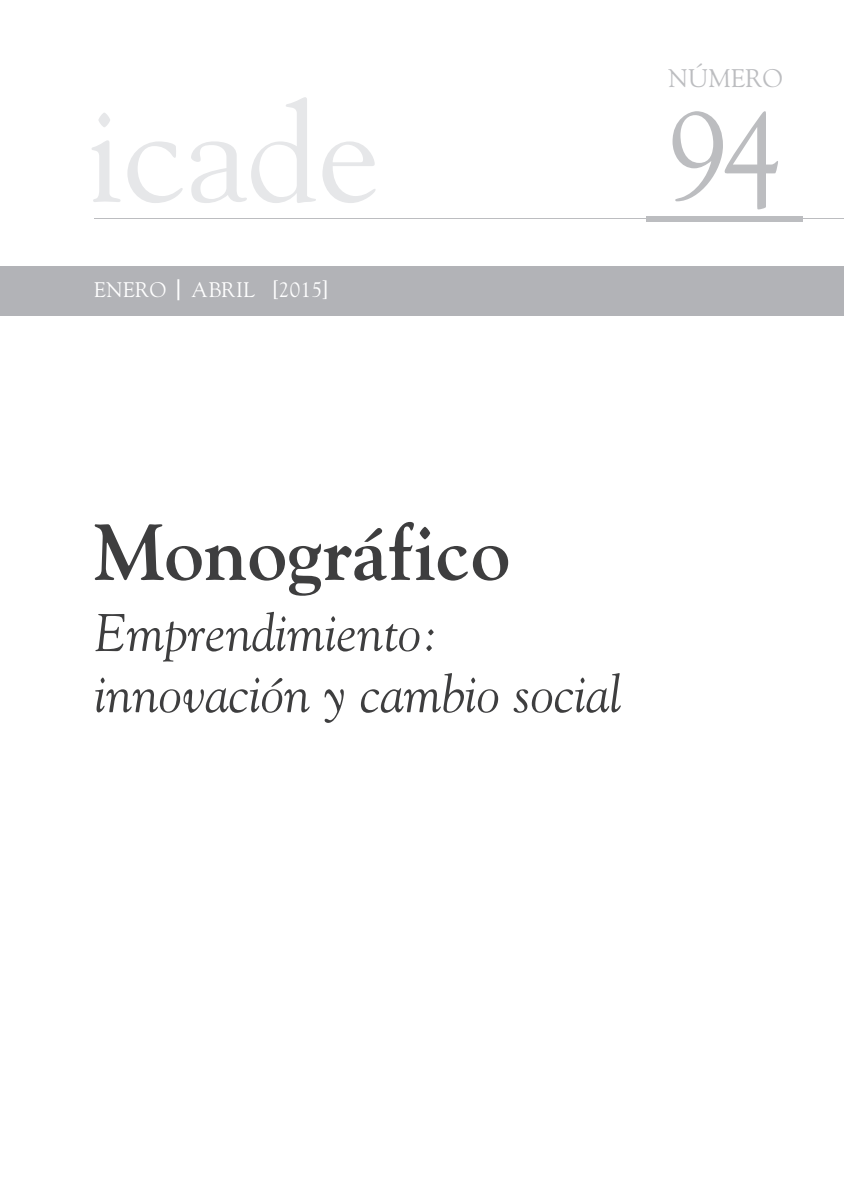
<style>
.page{position:relative;width:844px;height:1191px;background:#fff}
.page>*{position:absolute;margin:0;border:0;box-sizing:border-box;transform-origin:0 0}
.t1{font:140px "Goudy Std";color:#e6e7e9}
.t2{font:126px "Goudy Std";color:#bcbdc0;scale:.95 1}
.t3{font:700 78.75px "Goudy Std";color:#3e3e3f}
.t4{font:italic 52.5px/61.2px "Goudy Std";color:#3e3e3f}
.t5{font:25.38px "Goudy Std";letter-spacing:.01em;color:#bcbdc0}
.t6{font:21px "Goudy Std";letter-spacing:.02em;color:#fff}
.s1{font-weight:700}
</style>
<div class="page">
<div style="left:0;top:266px;width:843px;height:50px;background:#b2b3b7"></div>
<hr style="left:94px;top:218px;width:749px;height:1px;background:#bcbdc0">
<div style="left:646px;top:216px;width:156px;height:6px;background:#bcbdc0"></div>
<h1 class="t1" style="left:84px;top:66px;width:297px">icade</h1>
<p class="t6" style="left:94px;top:277px;width:235px">ENERO <span class="s1">|</span> ABRIL [2015]</p>
<p class="t5" style="left:668px;top:63px;width:116px">NÚMERO</p>
<h2 class="t2" style="left:668px;top:78px;width:121px">94</h2>
<h3 class="t3" style="left:94px;top:505px;width:417px">Monográfico</h3>
<p class="t4" style="left:94px;top:602px;width:528px">Emprendimiento: innovación y cambio social</p>
</div>
